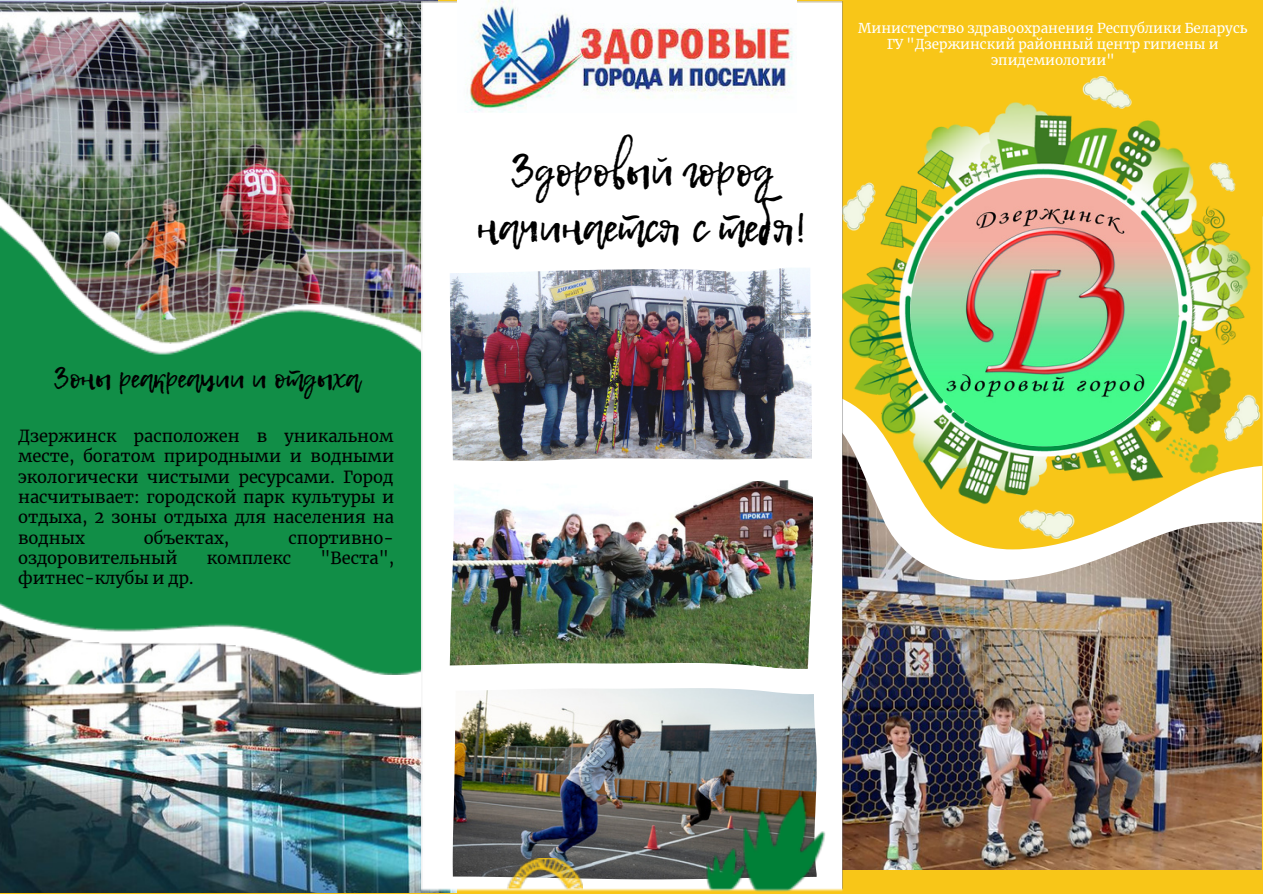
<style>
.page{position:relative;width:1263px;height:894px;background:#fff}
.page>*{position:absolute;margin:0;border:0;box-sizing:border-box;transform-origin:0 0}
.t1{font:41.4px/56.2px "Lemon Tuesday";color:#000;text-align:center}
.t2{font:27px "Lemon Tuesday";color:#000}
.t3{font:16.5px/20.2px "Merriweather";color:#000;text-align:justify}
.t4{font:13.5px/15.8px "Merriweather";color:#fff;text-align:center}
</style>
<div class="page">
<div style="left:0;top:0;width:1263px;height:893px;background:#f8c618"></div>
<img style="left:0;top:709px;width:457px;height:183px">
<img style="left:843px;top:587px;width:418px;height:282px">
<svg style="left:843px;top:558px;width:419px;height:29px;background:#ada5a0"></svg>
<svg style="left:843px;top:538px;width:419px;height:20px;background:#c2b6a0"></svg>
<img style="left:843px;top:77px;width:420px;height:461px">
<img style="left:910px;top:178px;width:269px;height:268px;border-radius:50%">
<img style="left:0;top:0;width:437px;height:195px">
<img style="left:0;top:195px;width:421px;height:514px">
<img style="left:0;top:225px;width:421px;height:449px">
<div style="left:421px;top:1px;width:422px;height:890px;background:#fff"></div>
<img style="left:450px;top:267px;width:362px;height:194px">
<img style="left:450px;top:480px;width:363px;height:188px">
<img style="left:453px;top:688px;width:364px;height:191px">
<img style="left:507px;top:858px;width:75px;height:31px">
<img style="left:706px;top:847px;width:40px;height:44px">
<img style="left:744px;top:795px;width:82px;height:95px">
<img style="left:457px;top:0;width:340px;height:112px">
<p class="t2" style="left:54px;top:358px;width:307px">Зоны реакреации и отдыха</p>
<p class="t3" style="left:18px;top:426px;width:378px">Дзержинск расположен в уникальном месте, богатом природными и водными экологически чистыми ресурсами. Город насчитывает: городской парк культуры и отдыха, 2 зоны отдыха для населения на водных</p>
<p class="t3" style="left:144px;top:527px;width:87px">объектах,</p>
<p class="t3" style="left:288px;top:527px;width:107px">спортивно-</p>
<p class="t3" style="left:18px;top:547px;width:161px">оздоровительный</p>
<p class="t3" style="left:207px;top:547px;width:86px">комплекс</p>
<p class="t3" style="left:321px;top:547px;width:75px">"Веста",</p>
<p class="t3" style="left:18px;top:568px;width:177px">фитнес-клубы и др.</p>
<p class="t1" style="left:477px;top:143px;width:331px">Здоровый город начинается с тебя!</p>
<p class="t4" style="left:858px;top:21px;width:391px">Министерство здравоохранения Республики Беларусь<br>ГУ "Дзержинский районный центр гигиены и эпидемиологии"</p>
</div>
